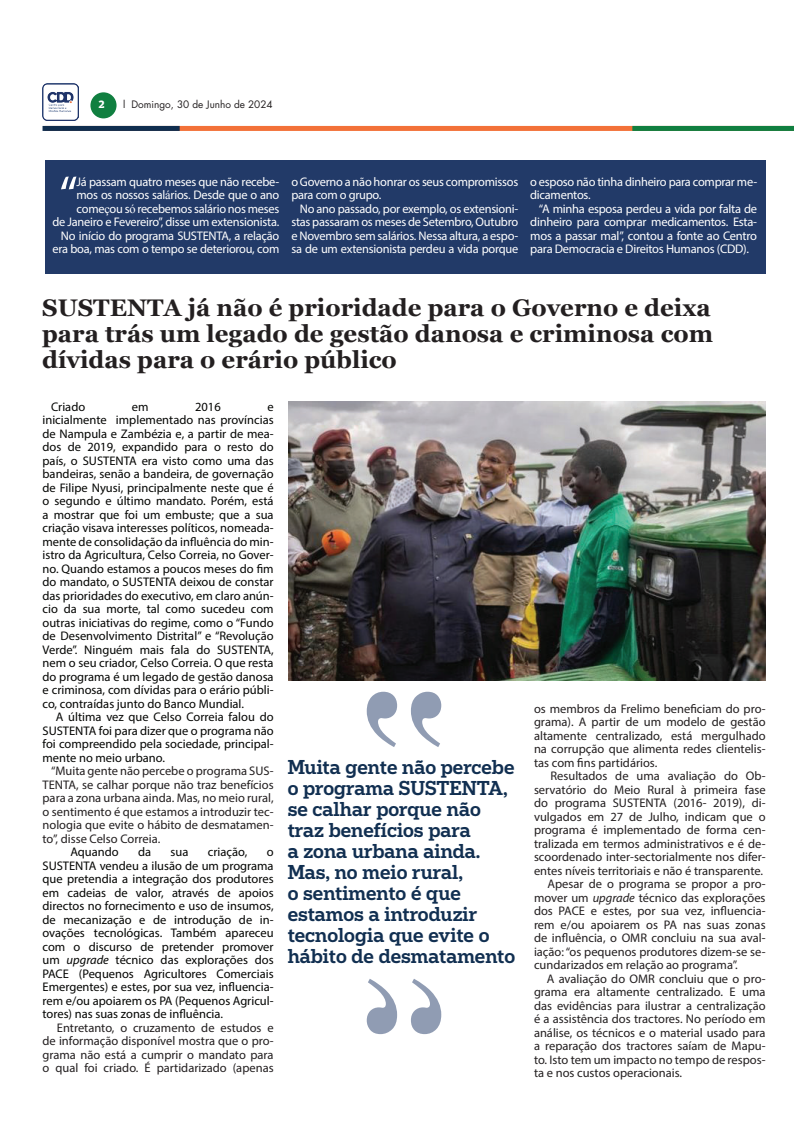
<style>
.page{position:relative;width:794px;height:1134px;background:#fff}
.page>*{position:absolute;margin:0;border:0;box-sizing:border-box;transform-origin:0 0}
.t1{font:52.6px "Myriad Pro";color:#fff}
.t2{font:700 24px/26px "Georgia";color:#231f20;text-align:justify}
.t3{font:500 19px/21px "Popular";color:#112f51}
.t4{font:12.5px/13.5px "Myriad Pro";color:#040503;text-align:justify}
.t5{font:12.5px/13.5px "Myriad Pro";color:#231f20;text-align:justify}
.t6{font:12.5px/13.5px "Myriad Pro";letter-spacing:-.02em;color:#fff}
.t7{font:10px "Futura LT";color:#231f20}
.t8{font:700 10px "Popular";color:#fff}
.s1{font-family:"Times New Roman"}
.s2{font-style:italic}
</style>
<div class="page">
<div style="left:45px;top:126px;width:749px;height:5px;background:#f37138"></div>
<div style="left:632px;top:126px;width:162px;height:5px;background:#107f40"></div>
<div style="left:43px;top:126px;width:137px;height:5px;background:#102e4f"></div>
<div style="left:90px;top:92px;width:27px;height:26px;background:#107f40;border-radius:50%"></div>
<img style="left:42px;top:84px;width:37px;height:36px">
<div style="left:45px;top:160px;width:720px;height:114px;background:#223a68"></div>
<img style="left:288px;top:401px;width:477px;height:279px">
<svg style="left:367px;top:692px;width:74px;height:55px"></svg>
<svg style="left:367px;top:979px;width:74px;height:55px"></svg>
<p class="t8" style="left:99px;top:98px;width:7px">2</p>
<p class="t7" style="left:123px;top:98px;width:151px">l Domingo, 30 de Junho de 2024</p>
<h1 class="t1" style="left:59px;top:162px;width:20px">“</h1>
<p class="t6" style="left:52px;top:174px;width:228px;text-align:right">Já passam quatro meses que não recebe&shy;mos os nossos sal<span class="s1">á</span>rios. Desde que o ano come<span class="s1">ç</span>ou s<span class="s1">ó</span> recebemos salário nos meses<br>de Janeiro e Fevereiro”, disse um extensionista.<br>No início do programa SUSTENTA, a relação era boa, mas com o tempo se deteriorou, com</p>
<p class="t6" style="left:291px;top:174px;width:228px">o Governo a não honrar os seus compromissos para com o grupo.</p>
<p class="t6" style="left:291px;top:201px;width:228px;text-align:justify;text-indent:9px">No ano passado, por exemplo, os extensioni&shy;stas passaram os meses de Setembro, Outubro e Novembro sem salários. Nessa altura, a espo&shy;sa de um extensionista perdeu a vida porque</p>
<p class="t6" style="left:530px;top:174px;width:228px">o esposo não tinha dinheiro para comprar me&shy;dicamentos.</p>
<p class="t6" style="left:530px;top:201px;width:228px;text-align:justify;text-indent:8px">“A minha esposa perdeu a vida por falta de dinheiro para comprar medicamentos. Esta&shy;mos a passar mal”, contou a fonte ao Centro para Democracia e Direitos Humanos (CDD).</p>
<h2 class="t2" style="left:42px;top:293px;width:672px">SUSTENTA já não é prioridade para o Governo e deixa para trás um legado de gestão danosa e criminosa com dívidas para o erário público</h2>
<p class="t4" style="left:51px;top:399px;width:36px">Criado</p>
<p class="t4" style="left:132px;top:399px;width:18px">em</p>
<p class="t4" style="left:195px;top:399px;width:27px">2016</p>
<p class="t4" style="left:43px;top:399px;width:233px;text-indent:225px">e inicialmente implementado nas províncias de Nampula e Zambézia e, a partir de mea&shy;dos de 2019, expandido para o resto do país, o SUSTENTA era visto como uma das bandeiras, senão a bandeira, de governação de Filipe Nyusi, principalmente neste que é o segundo e último mandato. Porém, está a mostrar que foi um embuste; que a sua criação visava interesses políticos, nomeada&shy;mente de consolidação da influência do min&shy;istro da Agricultura, Celso Correia, no Gover&shy;no. Quando estamos a poucos meses do fim do mandato, o SUSTENTA deixou de constar das prioridades do executivo, em claro anún&shy;cio da sua morte, tal como sucedeu com outras iniciativas do regime, como o “Fundo de Desenvolvimento Distrital” e “Revolução Verde”. Ninguém mais fala do SUSTENTA, nem o seu criador, Celso Correia. O que resta do programa é um legado de gestão danosa e criminosa, com dívidas para o erário públi&shy;co, contraídas junto do Banco Mundial.</p>
<p class="t4" style="left:43px;top:710px;width:233px;text-indent:13px">A última vez que Celso Correia falou do SUSTENTA foi para dizer que o programa não foi compreendido pela sociedade, principal&shy;mente no meio urbano.</p>
<p class="t5" style="left:43px;top:764px;width:233px;text-indent:8px">“Muita gente não percebe o programa SUS-TENTA, se calhar porque não traz benefícios para a zona urbana ainda. Mas, no meio rural, o sentimento é que estamos a introduzir tec&shy;nologia que evite o hábito de desmatamen&shy;to”, disse Celso Correia.</p>
<p class="t4" style="left:70px;top:845px;width:50px">Aquando</p>
<p class="t4" style="left:138px;top:845px;width:15px">da</p>
<p class="t4" style="left:171px;top:845px;width:19px">sua</p>
<p class="t4" style="left:208px;top:845px;width:41px">criação,</p>
<p class="t5" style="left:534px;top:702px;width:233px">os membros da Frelimo beneficiam do pro&shy;grama). A partir de um modelo de gestão altamente centralizado, está mergulhado na corrupção que alimenta redes clientelis&shy;tas com fins partidários.</p>
<p class="t5" style="left:550px;top:769px;width:217px">Resultados de uma avaliação do Ob-</p>
<p class="t5" style="left:534px;top:783px;width:233px">servatório do Meio Rural à primeira fase</p>
<p class="t5" style="left:534px;top:796px;width:233px">do programa SUSTENTA (2016- 2019), di-</p>
<p class="t5" style="left:534px;top:810px;width:233px">vulgados em 27 de Julho, indicam que o</p>
<p class="t5" style="left:534px;top:823px;width:233px">programa é implementado de forma cen-</p>
<p class="t5" style="left:534px;top:837px;width:233px">tralizada em termos administrativos e é de-</p>
<p class="t5" style="left:534px;top:850px;width:233px">scoordenado inter-sectorialmente nos difer-</p>
<p class="t5" style="left:534px;top:864px;width:231px">entes níveis territoriais e não é transparente.</p>
<p class="t5" style="left:547px;top:877px;width:219px">Apesar de o programa se propor a pro-</p>
<p class="t5" style="left:534px;top:891px;width:233px">mover um <span class="s2">upgrade</span> técnico das explorações</p>
<p class="t5" style="left:534px;top:904px;width:233px">dos PACE e estes, por sua vez, influencia-</p>
<p class="t5" style="left:534px;top:918px;width:233px">rem e/ou apoiarem os PA nas suas zonas</p>
<p class="t5" style="left:534px;top:931px;width:233px">de influência, o OMR concluiu na sua aval-</p>
<p class="t5" style="left:534px;top:945px;width:233px">iação: “os pequenos produtores dizem-se se-</p>
<p class="t5" style="left:534px;top:958px;width:205px">cundarizados em relação ao programa”.</p>
<p class="t5" style="left:547px;top:972px;width:220px">A avaliação do OMR concluiu que o pro-</p>
<p class="t5" style="left:534px;top:985px;width:233px">grama era altamente centralizado. E uma</p>
<p class="t5" style="left:534px;top:999px;width:233px">das evidências para ilustrar a centralização</p>
<p class="t5" style="left:534px;top:1012px;width:233px">é a assistência dos tractores. No período em</p>
<p class="t5" style="left:534px;top:1026px;width:233px">análise, os técnicos e o material usado para</p>
<p class="t5" style="left:534px;top:1039px;width:233px">a reparação dos tractores saíam de Mapu-</p>
<p class="t5" style="left:534px;top:1053px;width:233px">to. Isto tem um impacto no tempo de respos-</p>
<p class="t5" style="left:534px;top:1066px;width:150px">ta e nos custos operacionais.</p>
<h3 class="t3" style="left:288px;top:756px;width:229px">Muita gente não percebe o programa SUSTENTA, se calhar porque não traz benefícios para<br>a zona urbana ainda.<br>Mas, no meio rural,<br>o sentimento é que estamos a introduzir tecnologia que evite o hábito de desmatamento</h3>
<p class="t4" style="left:43px;top:845px;width:233px;text-indent:224px">o SUSTENTA vendeu a ilusão de um programa que pretendia a integração dos produtores em cadeias de valor, através de apoios directos no fornecimento e uso de insumos, de mecanização e de introdução de in&shy;ovações tecnológicas. Também apareceu com o discurso de pretender promover um <span class="s2">upgrade</span> técnico das explorações dos PACE (Pequenos Agricultores Comerciais Emergentes) e estes, por sua vez, influencia&shy;rem e/ou apoiarem os PA (Pequenos Agricul&shy;tores) nas suas zonas de influência.</p>
<p class="t5" style="left:43px;top:1020px;width:233px;text-indent:14px">Entretanto, o cruzamento de estudos e de informação disponível mostra que o pro&shy;grama não está a cumprir o mandato para o qual foi criado. É partidarizado (apenas</p>
</div>
